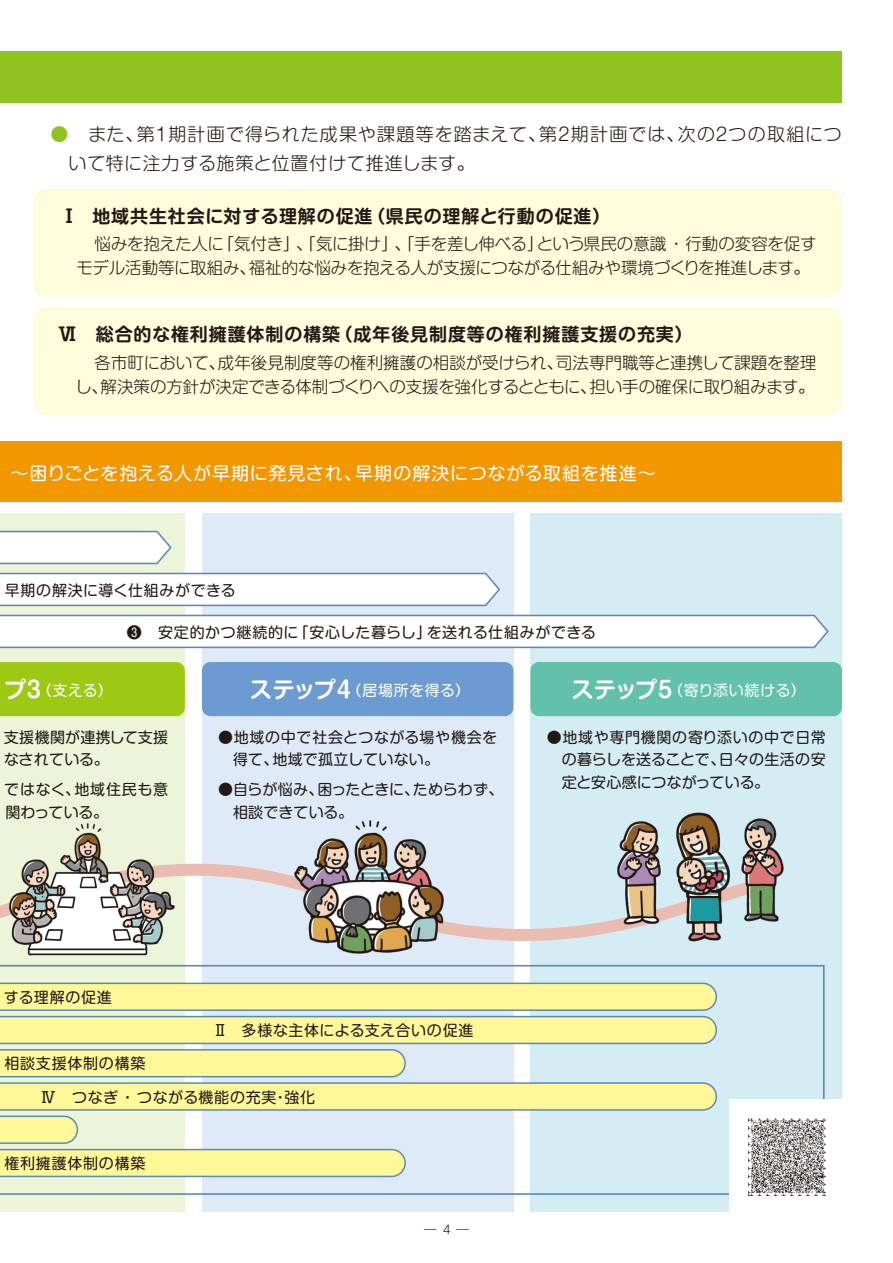
<style>
.page{position:relative;width:893px;height:1263px;background:#fff}
.page>*{position:absolute;margin:0;border:0;box-sizing:border-box;transform-origin:0 0}
.t1{font:300 18px/28.5px "Shin M Go Pro";letter-spacing:.05em;color:#221815}
.t2{font:700 18px "Shin M Go Pro De";letter-spacing:.05em;color:#221815}
.t3{font:18px "Shin M Go Pro";letter-spacing:.035em;color:#fff}
.t4{font:300 16.5px/24px "Shin M Go Pro";letter-spacing:-.01em;color:#221815}
.t5{font:15px/22.5px "Shin M Go Pro";letter-spacing:.02em;color:#221815}
.t6{font:15px "Shin M Go Pro";letter-spacing:.04em;color:#221815}
.t7{font:15px "Shin M Go Pro";letter-spacing:.05em;color:#221815}
.t8{font:15px "Shin M Go Pro";letter-spacing:.03em;color:#fff}
.t9{font:15px/22.5px "Shin M Go Pro";letter-spacing:-.01em;color:#221815}
.t10{font:300 12px "UD Shin M Go Pro";color:#221815;scale:2.5 1}
.s1{color:#8fc31f}
.s2{font-family:"Shin M Go Pro De";font-weight:700;font-size:22.5px}
</style>
<div class="page">
<div style="left:0;top:514px;width:185px;height:698px;background:#ecf4d9"></div>
<div style="left:202px;top:514px;width:311px;height:698px;background:#dfeaf8"></div>
<div style="left:530px;top:514px;width:312px;height:698px;background:#d4ecf3"></div>
<svg style="left:0;top:965px;width:825px;height:230px"></svg>
<div style="left:0;top:51px;width:842px;height:51px;background:#8fc31f"></div>
<svg style="left:0;top:858px;width:773px;height:89px"></svg>
<div style="left:33px;top:189px;width:809px;height:108px;background:#fffcdb;border-radius:13px"></div>
<div style="left:33px;top:307px;width:809px;height:108px;background:#fffcdb;border-radius:13px"></div>
<div style="left:0;top:662px;width:185px;height:54px;background:#9dc814"></div>
<div style="left:202px;top:662px;width:311px;height:54px;background:#6c9bd2;border-radius:9px"></div>
<div style="left:530px;top:662px;width:312px;height:54px;background:#63c0ab;border-radius:9px"></div>
<div style="left:0;top:441px;width:842px;height:60px;background:#f39700"></div>
<svg style="left:0;top:615px;width:829px;height:33px;background:#f1f5f8"></svg>
<svg style="left:0;top:573px;width:500px;height:33px;background:#f1f5f8"></svg>
<svg style="left:0;top:531px;width:172px;height:33px;background:#f0f4f7"></svg>
<img style="left:677px;top:813px;width:55px;height:131px">
<img style="left:741px;top:818px;width:43px;height:103px">
<img style="left:618px;top:821px;width:42px;height:103px">
<img style="left:295px;top:820px;width:149px;height:134px">
<img style="left:9px;top:824px;width:165px;height:132px">
<svg style="left:0;top:982px;width:717px;height:195px"></svg>
<div style="left:729px;top:1099px;width:115px;height:115px;background:#fff"></div>
<img style="left:748px;top:1118px;width:77px;height:77px">
<p class="t1" style="left:68px;top:118px;width:775px;text-indent:-18px"><span class="s1">●</span>　また、第1期計画で得られた成果や課題等を踏まえて、第2期計画では、次の2つの取組について特に注力する施策と位置付けて推進します。</p>
<p class="t2" style="left:60px;top:202px;width:552px">Ⅰ　地域共生社会に対する理解の促進（県民の理解と行動の促進）</p>
<p class="t4" style="left:76px;top:230px;width:742px;text-indent:18px">悩みを抱えた人に「気付き」、「気に掛け」、「手を差し伸べる」という県民の意識・行動の変容を促すモデル活動等に取組み、福祉的な悩みを抱える人が支援につながる仕組みや環境づくりを推進します。</p>
<p class="t2" style="left:58px;top:320px;width:636px">Ⅵ　総合的な権利擁護体制の構築（成年後見制度等の権利擁護支援の充実）</p>
<p class="t4" style="left:76px;top:349px;width:742px;text-align:right">各市町において、成年後見制度等の権利擁護の相談が受けられ、司法専門職等と連携して課題を整理し、解決策の方針が決定できる体制づくりへの支援を強化するとともに、担い手の確保に取り組みます。</p>
<p class="t3" style="left:11px;top:459px;width:646px">～困りごとを抱える人が早期に発見され、早期の解決につながる取組を推進～</p>
<p class="t6" style="left:5px;top:578px;width:233px">早期の解決に導く仕組みができる</p>
<p class="t6" style="left:127px;top:620px;width:471px">❸　安定的かつ継続的に「安心した暮らし」を送れる仕組みができる</p>
<p class="t8" style="left:4px;top:678px;width:111px"><span class="s2">プ3</span>（支える）</p>
<p class="t8" style="left:250px;top:678px;width:222px"><span class="s2">ステップ4</span>（居場所を得る）</p>
<p class="t8" style="left:571px;top:678px;width:236px"><span class="s2">ステップ5</span>（寄り添い続ける）</p>
<p class="t5" style="left:4px;top:724px;width:166px">支援機関が連携して支援なされている。</p>
<p class="t5" style="left:4px;top:776px;width:165px">ではなく、地域住民も意関わっている。</p>
<p class="t5" style="left:233px;top:724px;width:266px;text-indent:-15px">●地域の中で社会とつながる場や機会を得て、地域で孤立していない。</p>
<p class="t9" style="left:233px;top:776px;width:272px;text-indent:-15px">●自らが悩み、困ったときに、ためらわず、相談できている。</p>
<p class="t5" style="left:562px;top:724px;width:265px;text-align:justify;text-indent:-15px">●地域や専門機関の寄り添いの中で日常の暮らしを送ることで、日々の生活の安定と安心感につながっている。</p>
<p class="t7" style="left:4px;top:985px;width:110px">する理解の促進</p>
<p class="t6" style="left:213px;top:1018px;width:262px">Ⅱ　多様な主体による支え合いの促進</p>
<p class="t7" style="left:4px;top:1051px;width:143px">相談支援体制の構築</p>
<p class="t7" style="left:41px;top:1085px;width:275px">Ⅳ　つなぎ ・ つながる機能の充実・強化</p>
<p class="t7" style="left:4px;top:1151px;width:143px">権利擁護体制の構築</p>
<p class="t10" style="left:423px;top:1220px;width:20px">- 4 -</p>
</div>
